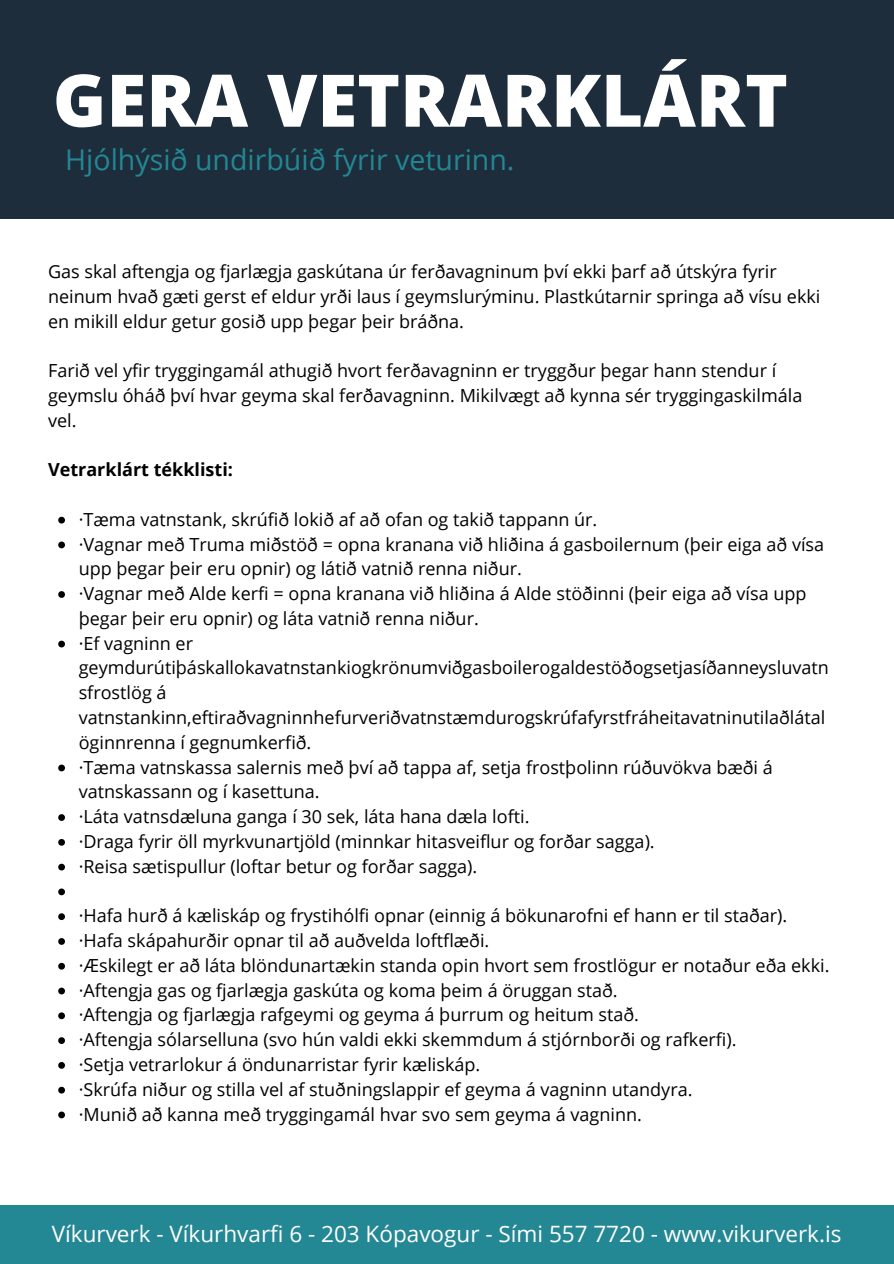
<style>
.page{position:relative;width:894px;height:1264px;background:#fff}
.page>*{position:absolute;margin:0;border:0;box-sizing:border-box;transform-origin:0 0}
.t1{font:800 72.6px "Open Sans";color:#fff}
.t2{font:28.5px "Open Sans";color:#248794}
.t3{font:22.5px "Open Sans";color:#fff}
.t4{font:18px/24.8px "Open Sans";color:#000}
.t5{font:700 18px "Open Sans";color:#000}
</style>
<div class="page">
<div style="left:0;top:1205px;width:893px;height:58px;background:#248794"></div>
<div style="left:0;top:0;width:893px;height:218px;background:#1d2d3b"></div>
<svg style="left:58px;top:517px;width:7px;height:6px"></svg>
<svg style="left:58px;top:541px;width:7px;height:7px"></svg>
<svg style="left:58px;top:591px;width:7px;height:7px"></svg>
<svg style="left:58px;top:640px;width:7px;height:7px"></svg>
<svg style="left:58px;top:764px;width:7px;height:7px"></svg>
<svg style="left:58px;top:814px;width:7px;height:7px"></svg>
<svg style="left:58px;top:839px;width:7px;height:6px"></svg>
<svg style="left:58px;top:863px;width:7px;height:7px"></svg>
<svg style="left:58px;top:888px;width:7px;height:7px"></svg>
<svg style="left:58px;top:913px;width:7px;height:7px"></svg>
<svg style="left:58px;top:938px;width:7px;height:6px"></svg>
<svg style="left:58px;top:962px;width:7px;height:7px"></svg>
<svg style="left:58px;top:987px;width:7px;height:7px"></svg>
<svg style="left:58px;top:1012px;width:7px;height:7px"></svg>
<svg style="left:58px;top:1037px;width:7px;height:6px"></svg>
<svg style="left:58px;top:1062px;width:7px;height:6px"></svg>
<svg style="left:58px;top:1086px;width:7px;height:7px"></svg>
<svg style="left:58px;top:1111px;width:7px;height:7px"></svg>
<p class="t1" style="left:53px;top:49px;width:736px">GERA VETRARKLÁRT</p>
<p class="t2" style="left:65px;top:139px;width:450px">Hjólhýsið undirbúið fyrir veturinn.</p>
<p class="t4" style="left:48px;top:258px;width:773px">Gas skal aftengja og fjarlægja gaskútana úr ferðavagninum því ekki þarf að útskýra fyrir neinum hvað gæti gerst ef eldur yrði laus í geymslurýminu. Plastkútarnir springa að vísu ekki en mikill eldur getur gosið upp þegar þeir bráðna.</p>
<p class="t4" style="left:48px;top:358px;width:755px">Farið vel yfir tryggingamál athugið hvort ferðavagninn er tryggður þegar hann stendur í geymslu óháð því hvar geyma skal ferðavagninn. Mikilvægt að kynna sér tryggingaskilmála vel.</p>
<p class="t5" style="left:48px;top:457px;width:186px">Vetrarklárt tékklisti:</p>
<p class="t4" style="left:79px;top:506px;width:520px">·Tæma vatnstank, skrúfið lokið af að ofan og takið tappann úr.</p>
<p class="t4" style="left:79px;top:531px;width:746px">·Vagnar með Truma miðstöð = opna kranana við hliðina á gasboilernum (þeir eiga að vísa upp þegar þeir eru opnir) og látið vatnið renna niður.</p>
<p class="t4" style="left:79px;top:580px;width:729px">·Vagnar með Alde kerfi = opna kranana við hliðina á Alde stöðinni (þeir eiga að vísa upp þegar þeir eru opnir) og láta vatnið renna niður.</p>
<p class="t4" style="left:79px;top:630px;width:751px">·Ef vagninn er geymdurútiþáskallokavatnstankiogkrönumviðgasboilerogaldestöðogsetjasíðanneysluvatn sfrostlög á vatnstankinn,eftiraðvagninnhefurveriðvatnstæmdurogskrúfafyrstfráheitavatninutilaðlátal öginnrenna í gegnumkerfið.</p>
<p class="t4" style="left:79px;top:754px;width:695px">·Tæma vatnskassa salernis með því að tappa af, setja frostþolinn rúðuvökva bæði á vatnskassann og í kasettuna.</p>
<p class="t4" style="left:79px;top:803px;width:452px">·Láta vatnsdæluna ganga í 30 sek, láta hana dæla lofti.</p>
<p class="t4" style="left:79px;top:828px;width:577px">·Draga fyrir öll myrkvunartjöld (minnkar hitasveiflur og forðar sagga).</p>
<p class="t4" style="left:79px;top:853px;width:400px">·Reisa sætispullur (loftar betur og forðar sagga).</p>
<p class="t4" style="left:79px;top:903px;width:710px">·Hafa hurð á kæliskáp og frystihólfi opnar (einnig á bökunarofni ef hann er til staðar).</p>
<p class="t4" style="left:79px;top:927px;width:412px">·Hafa skápahurðir opnar til að auðvelda loftflæði.</p>
<p class="t4" style="left:79px;top:952px;width:752px">·Æskilegt er að láta blöndunartækin standa opin hvort sem frostlögur er notaður eða ekki.</p>
<p class="t4" style="left:79px;top:977px;width:540px">·Aftengja gas og fjarlægja gaskúta og koma þeim á öruggan stað.</p>
<p class="t4" style="left:79px;top:1002px;width:561px">·Aftengja og fjarlægja rafgeymi og geyma á þurrum og heitum stað.</p>
<p class="t4" style="left:79px;top:1026px;width:659px">·Aftengja sólarselluna (svo hún valdi ekki skemmdum á stjórnborði og rafkerfi).</p>
<p class="t4" style="left:79px;top:1051px;width:403px">·Setja vetrarlokur á öndunarristar fyrir kæliskáp.</p>
<p class="t4" style="left:79px;top:1076px;width:615px">·Skrúfa niður og stilla vel af stuðningslappir ef geyma á vagninn utandyra.</p>
<p class="t4" style="left:79px;top:1101px;width:564px">·Munið að kanna með tryggingamál hvar svo sem geyma á vagninn.</p>
<p class="t3" style="left:52px;top:1217px;width:791px">Víkurverk - Víkurhvarfi 6 - 203 Kópavogur - Sími 557 7720 - www.vikurverk.is</p>
</div>
